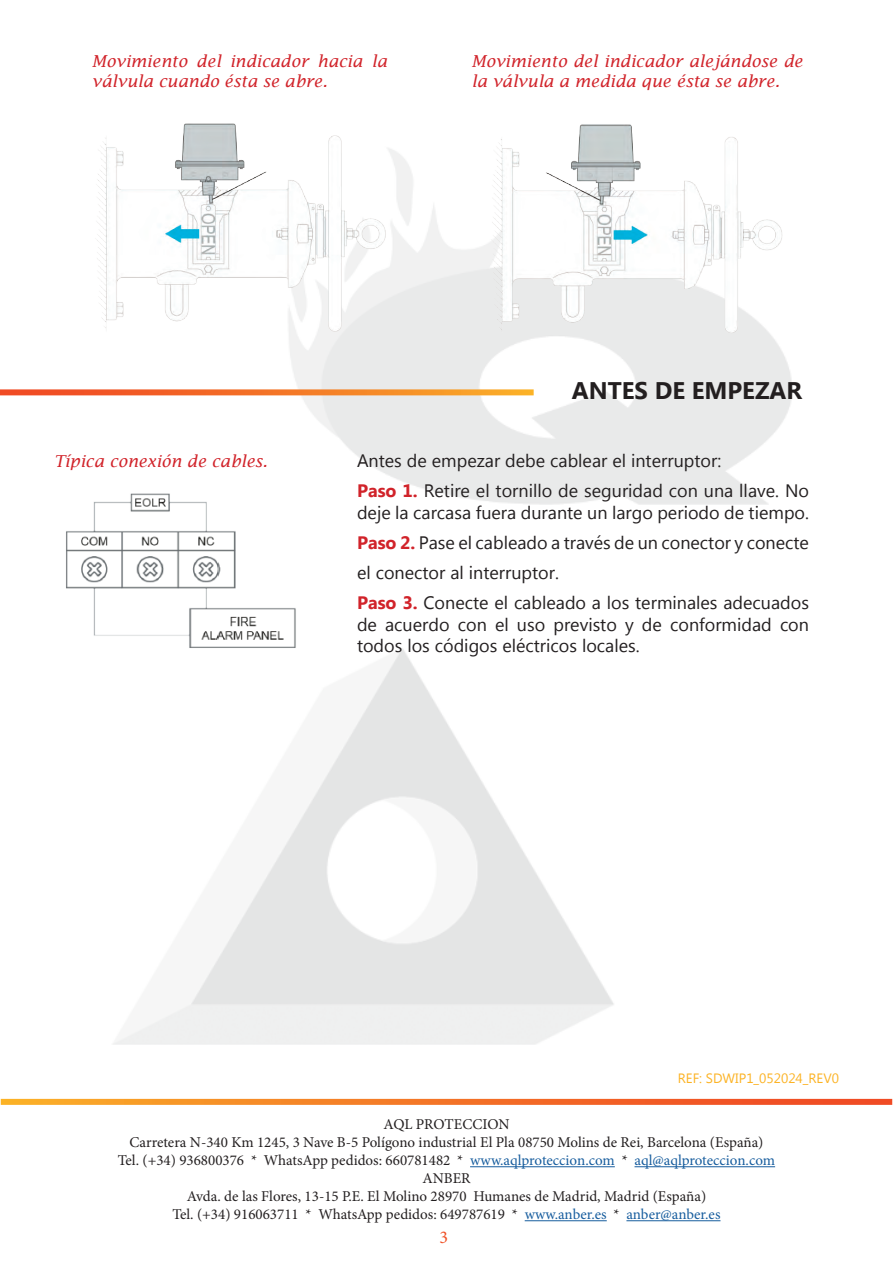
<style>
.page{position:relative;width:893px;height:1263px;background:#fff}
.page>*{position:absolute;margin:0;border:0;box-sizing:border-box;transform-origin:0 0}
.t1{font:700 24px "Microsoft New Tai Lue";color:#231f20}
.t2{font:18px/30px "Microsoft New Tai Lue";color:#231f20}
.t3{font:18px "Minion Pro";color:#f05126}
.t4{font:italic 16.5px/19.8px "Lucida Fax";color:#d1232a}
.t5{font:15px/18px "Minion Pro";color:#231f20;text-align:center}
.t6{font:13.5px "Microsoft New Tai Lue";color:#fcb325}
.s1{font-weight:700;color:#d1232a}
.s2{color:#175d9e}
</style>
<div class="page">
<svg style="left:1px;top:1099px;width:891px;height:6px;background:#f4792a"></svg>
<hr style="left:470px;top:1166px;width:145px;height:1px;background:#175d9e">
<hr style="left:634px;top:1166px;width:141px;height:1px;background:#175d9e">
<hr style="left:525px;top:1220px;width:82px;height:1px;background:#175d9e">
<hr style="left:626px;top:1220px;width:94px;height:1px;background:#175d9e">
<img style="left:95px;top:123px;width:293px;height:214px">
<img style="left:490px;top:124px;width:293px;height:213px">
<svg style="left:0;top:389px;width:534px;height:6px;background:#f47e34"></svg>
<img style="left:66px;top:493px;width:230px;height:156px">
<p class="t4" style="left:92px;top:51px;width:297px">Movimiento del indicador hacia la válvula cuando ésta se abre.</p>
<p class="t4" style="left:471px;top:51px;width:333px">Movimiento del indicador alejándose de la válvula a medida que ésta se abre.</p>
<p class="t4" style="left:54px;top:451px;width:215px">Típica conexión de cables.</p>
<h1 class="t1" style="left:572px;top:376px;width:232px">ANTES DE EMPEZAR</h1>
<p class="t2" style="left:357px;top:447px;width:453px">Antes de empezar debe cablear el interruptor:<br><span class="s1">Paso 1.</span> Retire el tornillo de seguridad con una llave. No</p>
<p class="t2" style="left:357px;top:499px;width:454px">deje la carcasa fuera durante un largo periodo de tiempo.<br><span class="s1">Paso 2.</span> Pase el cableado a través de un conector y conecte el conector al interruptor.<br><span class="s1">Paso 3.</span> Conecte el cableado a los terminales adecuados</p>
<p class="t2" style="left:357px;top:615px;width:454px;line-height:21.6px">de acuerdo con el uso previsto y de conformidad con todos los códigos eléctricos locales.</p>
<p class="t6" style="left:678px;top:1070px;width:163px">REF: SDWIP1_052024_REV0</p>
<p class="t5" style="left:118px;top:1115px;width:659px">AQL PROTECCION<br>Carretera N-340 Km 1245, 3 Nave B-5 Polígono industrial El Pla 08750 Molins de Rei, Barcelona (España)<br>Tel. (+34) 936800376 * WhatsApp pedidos: 660781482 * <span class="s2">www.aqlproteccion.com</span> * <span class="s2">aql@aqlproteccion.com </span>ANBER<br>Avda. de las Flores, 13-15 P.E. El Molino 28970 Humanes de Madrid, Madrid (España)<br>Tel. (+34) 916063711 * WhatsApp pedidos: 649787619 * <span class="s2">www.anber.es</span> * <span class="s2">anber@anber.es</span></p>
<p class="t3" style="left:439px;top:1225px;width:10px">3</p>
</div>
